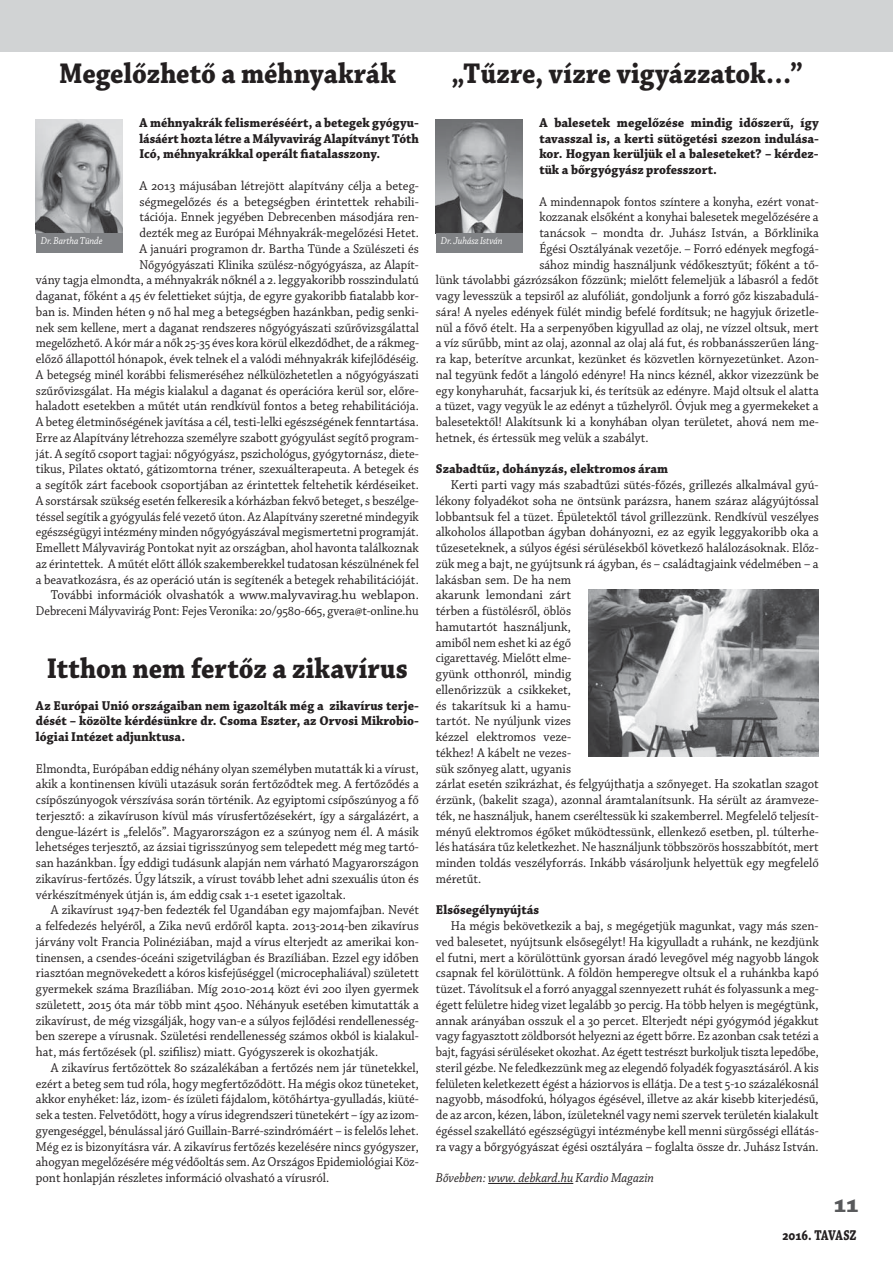
<style>
.page{position:relative;width:893px;height:1263px;background:#fff}
.page>*{position:absolute;margin:0;border:0;box-sizing:border-box;transform-origin:0 0}
.t1{font:700 30px "Chaparral Pro";color:#231f20;scale:.9 1}
.t2{font:700 27px "Chaparral Pro";color:#58595b;scale:.9 1}
.t3{font:700 15px "Chaparral Pro";letter-spacing:-.005em;color:#231f20;scale:.8 1}
.t4{font:13.5px/15.8px "Chaparral Pro";color:#231f20;text-align:justify;scale:.94 1}
.t5{font:13.5px/15.8px "Chaparral Pro";color:#231f20;text-align:right;scale:.96 1}
.t6{font:13.5px/15.8px "Chaparral Pro";color:#231f20;scale:.95 1}
.t7{font:700 13.5px/15.8px "Chaparral Pro";color:#231f20;text-align:justify;scale:.94 1}
.t8{font:700 13.5px/15.8px "Chaparral Pro";color:#231f20;text-align:justify;scale:.96 1}
.t9{font:13.5px "Chaparral Pro";color:#231f20;scale:.91 1}
.t10{font:italic 13.5px "Chaparral Pro";color:#231f20;scale:.94 1}
.t11{font:italic 10.5px "Chaparral Pro";letter-spacing:-.01em;color:#fff;scale:.9 1}
</style>
<div class="page">
<div style="left:0;top:0;width:892px;height:51px;background:#d1d3d4"></div>
<hr style="left:488px;top:1183px;width:85px;height:1px;background:#231f20">
<img style="left:36px;top:119px;width:86px;height:114px">
<div style="left:36px;top:233px;width:86px;height:20px;background:#808285"></div>
<img style="left:436px;top:119px;width:86px;height:114px">
<div style="left:436px;top:233px;width:86px;height:20px;background:#808285"></div>
<img style="left:588px;top:590px;width:230px;height:167px">
<h1 class="t1" style="left:59px;top:62px;width:375px">Megelőzhető a méhnyakrák</h1>
<h1 class="t1" style="left:451px;top:62px;width:392px">„Tűzre, vízre vigyázzatok…”</h1>
<p class="t7" style="left:139px;top:116px;width:299px">A méhnyakrák felismeréséért, a betegek gyó gyu&shy;lásáért hozta létre a Mályvavirág Alapítványt Tóth Icó, méhnyakrákkal operált fiatalasszony.</p>
<p class="t5" style="left:36px;top:179px;width:400px">A 2013 májusában létrejött alapítvány célja a beteg-<br>ségmegelőzés és a betegségben érintettek rehabili-<br>tációja. Ennek jegyében Debrecenben másodjára ren-<br>dezték meg az Európai Méhnyakrák-megelőzési Hetet.<br>A ja nuári programon dr. Bartha Tünde a Szülészeti és<br>Nő gyó gyászati Klinika szülész-nőgyógyásza, az Alapít-<br>vány tagja elmondta, a méhnyakrák nőknél a 2. leggyakoribb rosszindulatú daganat, főként a 45 év felettieket sújtja, de egyre gyakoribb fiatalabb kor&shy;ban is. Minden héten 9 nő hal meg a betegségben hazánkban, pedig senki - nek sem kellene, mert a daganat rendszeres nőgyógyászati szűrővizsgálattal megelőzhető. A kór már a nők 25-35 éves kora körül elkezdődhet, de a rákmeg&shy;előző állapottól hónapok, évek telnek el a valódi méhnyakrák kifejlődéséig.<br>A betegség minél korábbi felismeréséhez nélkülözhetetlen a nőgyógyászati szűrővizsgálat. Ha mégis kialakul a daganat és operációra kerül sor, előre&shy;haladott esetekben a műtét után rend kívül fontos a beteg rehabilitációja.<br>A beteg életminőségének javítása a cél, testi-lelki egészségének fenntartása.<br>Erre az Alapítvány létre hozza személyre szabott gyógyulást segítő program&shy;ját. A segítő csoport tagjai: nőgyógyász, pszichológus, gyógytornász, diete&shy;tikus, Pilates oktató, gátizomtorna tréner, szexuálterapeuta. A betegek és a segítők zárt facebook csoportjában az érintettek feltehetik kérdéseiket.<br>A sorstársak szükség esetén felkeresik a kórházban fekvő beteget, s beszélge&shy;téssel segítik a gyógyulás felé vezető úton. Az Alapítvány szeretné mindegyik egészségügyi intézmény minden nőgyó gyászával megismertetni programját.<br>Emellett Mályvavirág Pontokat nyit az országban, ahol havonta találkoznak az érintettek. A műtét előtt állók szakemberekkel tudatosan készülnének fel a beavatkozásra, és az operáció után is segítenék a betegek rehabilitációját.<br>További információk olvashatók a www.malyvavirag.hu weblapon.<br>Debreceni Mályvavirág Pont: Fejes Veronika: 20/9580-665, gvera@t-online.hu</p>
<p class="t8" style="left:539px;top:116px;width:292px">A balesetek megelőzése mindig időszerű, így tavasszal is, a kerti sütögetési szezon indulása&shy;kor. Hogyan kerüljük el a baleseteket? – kérdez&shy;tük a bőrgyógyász professzort.</p>
<p class="t9" style="left:539px;top:196px;width:308px">A mindennapok fontos színtere a konyha, ezért vonat-</p>
<p class="t4" style="left:539px;top:210px;width:299px">kozzanak elsőként a konyhai balesetek megelőzésére a</p>
<p class="t4" style="left:539px;top:226px;width:299px">tanácsok – mondta dr. Juhász István, a Bőrklinika</p>
<p class="t4" style="left:539px;top:242px;width:299px">Égési Osztályának vezetője. – Forró edények megfogá-</p>
<p class="t4" style="left:539px;top:258px;width:299px">sához mindig használjunk védőkesztyűt; főként a tő-</p>
<p class="t4" style="left:436px;top:273px;width:409px">lünk távolabbi gázrózsákon főzzünk; mielőtt felemeljük a lábasról a fedőt</p>
<p class="t4" style="left:436px;top:289px;width:409px">vagy levesszük a tepsiről az alufóliát, gondoljunk a forró gőz kiszabadulá-</p>
<p class="t4" style="left:436px;top:305px;width:409px">sára! A nyeles edények fülét mindig befelé fordítsuk; ne hagyjuk őrizetle-</p>
<p class="t4" style="left:436px;top:321px;width:409px">nül a fővő ételt. Ha a serpenyőben kigyullad az olaj, ne vízzel oltsuk, mert</p>
<p class="t4" style="left:436px;top:336px;width:409px">a víz sűrűbb, mint az olaj, azonnal az olaj alá fut, és rob banásszerűen láng-</p>
<p class="t4" style="left:436px;top:352px;width:409px">ra kap, beterítve arcunkat, kezünket és közvetlen környezetünket. Azon-</p>
<p class="t4" style="left:436px;top:368px;width:409px">nal tegyünk fedőt a lángoló edényre! Ha nincs kéznél, akkor vizezzünk be</p>
<p class="t4" style="left:436px;top:384px;width:409px">egy konyharuhát, facsarjuk ki, és terítsük az edényre. Majd oltsuk el alatta</p>
<p class="t4" style="left:436px;top:399px;width:409px">a tüzet, vagy vegyük le az edényt a tűzhelyről. Óvjuk meg a gyermekeket a</p>
<p class="t4" style="left:436px;top:415px;width:409px">balesetektől! Alakítsunk ki a konyhában olyan területet, ahová nem me-</p>
<p class="t4" style="left:436px;top:431px;width:228px">hetnek, és értessük meg velük a szabályt.</p>
<p class="t7" style="left:436px;top:462px;width:248px">Szabadtűz, dohányzás, elektromos áram</p>
<p class="t6" style="left:436px;top:478px;width:404px;text-indent:15px">Kerti parti vagy más szabadtűzi sütés-főzés, grillezés alkalmával gyú&shy;lékony folyadékot soha ne öntsünk parázsra, hanem száraz alágyújtóssal lobbantsuk fel a tüzet. Épületektől távol grillezzünk. Rendkívül veszélyes alkoholos állapotban ágyban dohányozni, ez az egyik leggyakoribb oka a tűzeseteknek, a súlyos égési sérülésekből következő halálozásoknak. Előz&shy;zük meg a bajt, ne gyújtsunk rá ágyban, és – családtagjaink védelmében – a lakásban sem. De ha nem<br>akarunk lemondani zárt<br>térben a füstölésről, öblös<br>hamutartót használjunk,<br>amiből nem eshet ki az égő<br>cigarettavég. Mielőtt elme-<br>gyünk otthonról, mindig<br>ellenőrizzük a csikkeket,<br>és takarítsuk ki a hamu-<br>tartót. Ne nyúljunk vizes<br>kézzel elektromos veze-<br>tékhez! A kábelt ne vezes-<br>sük szőnyeg alatt, ugyanis<br>zárlat esetén szikrázhat, és felgyújthatja a szőnyeget. Ha szokatlan szagot érzünk, (bakelit szaga), azonnal áramtalanítsunk. Ha sérült az áramveze - ték, ne használjuk, hanem cseréltessük ki szakemberrel. Megfelelő teljesít - ményű elektromos égőket működtessünk, ellenkező esetben, pl. túlterhe&shy;lés hatására tűz keletkezhet. Ne használjunk többszörös hosszabbítót, mert minden toldás veszélyforrás. Inkább vásároljunk helyettük egy megfe lelő méretűt.</p>
<p class="t7" style="left:436px;top:903px;width:111px">Elsősegélynyújtás</p>
<p class="t4" style="left:436px;top:919px;width:409px;text-indent:15px">Ha mégis bekövetkezik a baj, s megégetjük magunkat, vagy más szen&shy;ved balesetet, nyújtsunk elsősegélyt! Ha kigyulladt a ruhánk, ne kezdjünk el futni, mert a körülöttünk gyorsan áradó levegővel még nagyobb lángok csapnak fel körülöttünk. A földön hemperegve oltsuk el a ruhánkba kapó tüzet. Távolítsuk el a forró anyaggal szennyezett ruhát és folyassunk a meg&shy;égett felületre hideg vizet legalább 30 percig. Ha több helyen is megégtünk, annak arányában osszuk el a 30 percet. Elterjedt népi gyógymód jégakkut vagy fagyasztott zöldborsót helyezni az égett bőrre. Ez azonban csak tetézi a bajt, fagyási sérüléseket okozhat. Az égett testrészt burkoljuk tiszta lepedőbe, steril gézbe. Ne feledkezzünk meg az elegendő folyadék fogyasztásáról. A kis felületen keletkezett égést a háziorvos is ellátja. De a test 5-10 százalékosnál nagyobb, másodfokú, hólyagos égésével, illetve az akár kisebb kiterjedésű, de az arcon, kézen, lábon, ízületeknél vagy nemi szervek területén kialakult égéssel szakellátó egészségügyi intézménybe kell menni sürgősségi ellátás&shy;ra vagy a bőrgyógyászat égési osztályára – foglalta össze dr. Juhász István.</p>
<p class="t10" style="left:436px;top:1173px;width:234px">Bővebben: www. debkard.hu Kardio Magazin</p>
<p class="t11" style="left:41px;top:237px;width:70px">Dr. Bartha Tünde</p>
<p class="t11" style="left:441px;top:237px;width:70px">Dr. Juhász István</p>
<h1 class="t1" style="left:47px;top:657px;width:402px">Itthon nem fertőz a zikavírus</h1>
<p class="t7" style="left:36px;top:699px;width:409px">Az Európai Unió országaiban nem igazolták még a zikavírus terje&shy;dését – közölte kérdésünkre dr. Csoma Eszter, az Orvosi Mikrobio&shy;lógiai Intézet adjunktusa.</p>
<p class="t4" style="left:36px;top:762px;width:409px">Elmondta, Európában eddig néhány olyan személyben mutatták ki a vírust, akik a kontinensen kívüli utazásuk során fertőződtek meg. A fertőződés a csípőszúnyogok vérszívása során történik. Az egyiptomi csípőszúnyog a fő terjesztő: a zikavíruson kívül más vírusfertőzésekért, így a sárgalázért, a dengue-lázért is „felelős”. Magyarországon ez a szúnyog nem él. A másik lehetséges terjesztő, az ázsiai tigrisszúnyog sem telepedett még meg tartó&shy;san hazánkban. Így eddigi tudásunk alapján nem várható Magyarországon zikavírus-fertőzés. Úgy látszik, a vírust tovább lehet adni szexuális úton és vérkészítmények útján is, ám eddig csak 1-1 esetet igazoltak.</p>
<p class="t4" style="left:36px;top:903px;width:409px;text-indent:15px">A zikavírust 1947-ben fedezték fel Ugandában egy majomfajban. Nevét a felfedezés helyéről, a Zika nevű erdőről kapta. 2013-2014-ben zikavírus járvány volt Francia Polinéziában, majd a vírus elterjedt az amerikai kon&shy;tinensen, a csendes-óceáni szigetvilágban és Brazíliában. Ezzel egy időben riasztóan megnövekedett a kóros kisfejűséggel (microcephaliával) született gyermekek száma Brazíliában. Míg 2010-2014 közt évi 200 ilyen gyermek született, 2015 óta már több mint 4500. Néhányuk esetében kimutatták a zikavírust, de még vizsgálják, hogy van-e a súlyos fejlődési rendellenesség&shy;ben szerepe a vírusnak. Születési rendellenesség számos okból is kialakul&shy;hat, más fertőzések (pl. szifilisz) miatt. Gyógyszerek is okozhatják.</p>
<p class="t4" style="left:36px;top:1061px;width:409px;text-indent:15px">A zikavírus fertőzöttek 80 százalékában a fertőzés nem jár tünetekkel, ezért a beteg sem tud róla, hogy megfertőződött. Ha mégis okoz tüneteket, akkor enyhéket: láz, izom- és ízületi fájdalom, kötőhártya-gyulladás, kiüté&shy;sek a testen. Felvetődött, hogy a vírus idegrendszeri tünetekért – így az izom&shy;gyengeséggel, bénulással járó Guillain-Barré-szindrómáért – is felelős lehet.<br>Még ez is bizonyításra vár. A zikavírus fertőzés kezelésére nincs gyógyszer, ahogyan megelőzésére még védőoltás sem. Az Országos Epidemiológiai Köz&shy;pont honlapján részletes információ olvasható a vírusról.</p>
<h2 class="t2" style="left:833px;top:1193px;width:29px">11</h2>
<p class="t3" style="left:782px;top:1229px;width:94px">2016. TAVASZ</p>
</div>
